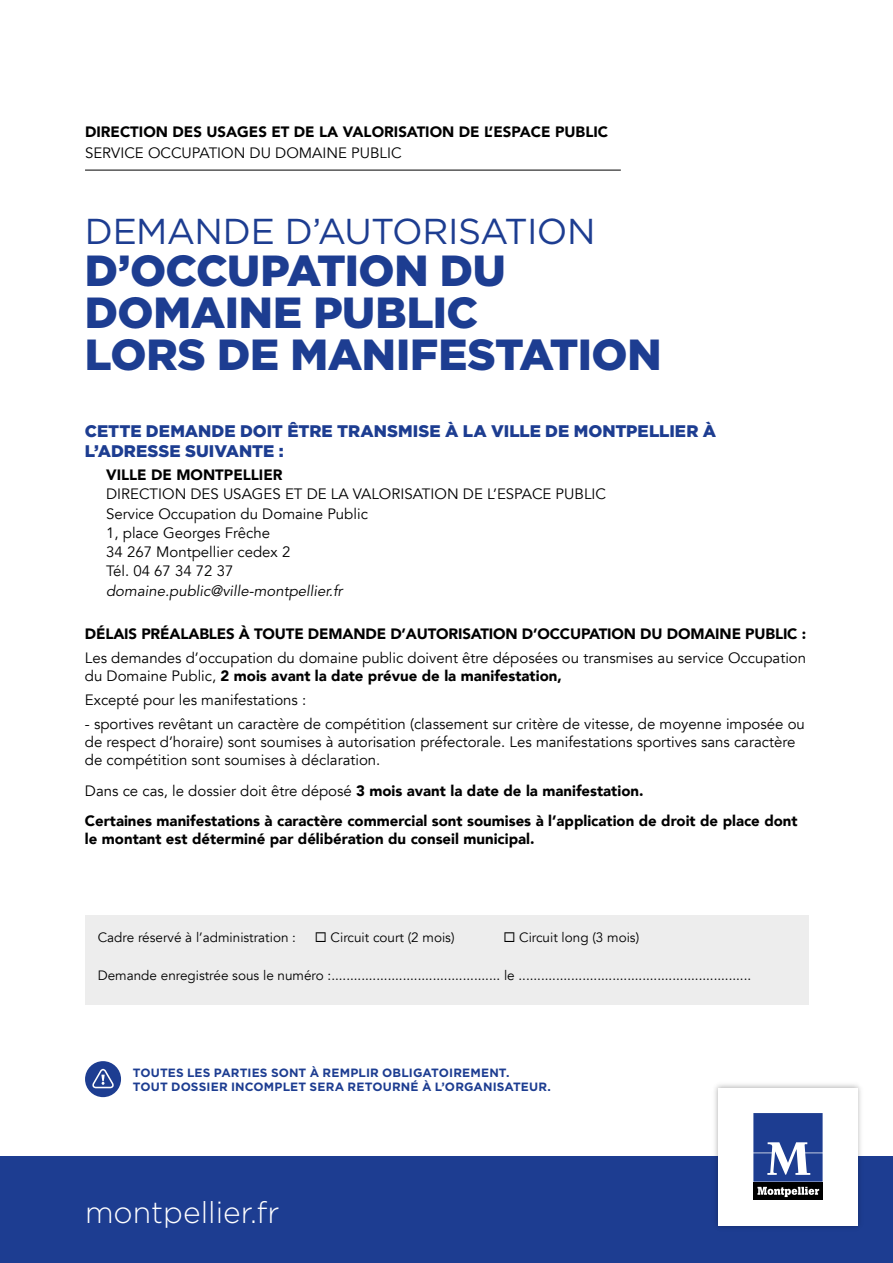
<style>
.page{position:relative;width:893px;height:1263px;background:#fff}
.page>*{position:absolute;margin:0;border:0;box-sizing:border-box;transform-origin:0 0}
.t1{font:900 43.5px/42px "Gotham";letter-spacing:-.01em;color:#1d3d91}
.t2{font:36px "Gotham";letter-spacing:-.015em;color:#1d3d91}
.t3{font:300 30.15px "Gotham";color:#fff}
.t4{font:900 16.8px/20.1px "Gotham";color:#1d3d91}
.t5{font:15px/19.2px "Avenir";color:#000}
.t6{font:900 15px/30.8px "Avenir";color:#000}
.t7{font:italic 15px "Avenir";color:#000}
.t8{font:13.5px "Avenir";color:#000}
.t9{font:700 12px/14.4px "Gotham";letter-spacing:.015em;color:#1d3d91}
.s1{font-weight:900}
.s2{font-weight:400}
</style>
<div class="page">
<div style="left:0;top:1155px;width:893px;height:108px;background:#1d3d91"></div>
<img style="left:710px;top:1084px;width:156px;height:144px">
<div style="left:718px;top:1087px;width:140px;height:138px;background:#fff"></div>
<svg style="left:753px;top:1113px;width:70px;height:68px;background:#415ca2"></svg>
<div style="left:753px;top:1182px;width:70px;height:18px;background:#000"></div>
<svg style="left:757px;top:1187px;width:62px;height:10px"></svg>
<div style="left:85px;top:915px;width:724px;height:90px;background:#ededed"></div>
<div style="left:85px;top:1061px;width:36px;height:36px;background:#1d3d91;border-radius:50%"></div>
<svg style="left:92px;top:1069px;width:22px;height:19px"></svg>
<hr style="left:85px;top:170px;width:536px;height:1px;background:#000">
<p class="t6" style="left:85px;top:116px;width:525px">DIRECTION DES USAGES ET DE LA VALORISATION DE L’ESPACE PUBLIC</p>
<p class="t5" style="left:85px;top:143px;width:318px">SERVICE OCCUPATION DU DOMAINE PUBLIC</p>
<h2 class="t2" style="left:85px;top:208px;width:512px">DEMANDE D’AUTORISATION</h2>
<h1 class="t1" style="left:85px;top:249px;width:578px">D’OCCUPATION DU<br>DOMAINE PUBLIC<br>LORS DE MANIFESTATION</h1>
<p class="t4" style="left:85px;top:420px;width:633px">CETTE DEMANDE DOIT ÊTRE TRANSMISE À LA VILLE DE MONTPELLIER À<br>L’ADRESSE SUIVANTE :</p>
<p class="t6" style="left:106px;top:459px;width:178px">VILLE DE MONTPELLIER</p>
<p class="t5" style="left:106px;top:485px;width:501px">DIRECTION DES USAGES ET DE LA VALORISATION DE L’ESPACE PUBLIC Service Occupation du Domaine Public<br>1, place Georges Frêche<br>34 267 Montpellier cedex 2<br>Tél. 04 67 34 72 37</p>
<p class="t7" style="left:106px;top:582px;width:238px">domaine.public@ville-montpellier.fr</p>
<p class="t6" style="left:85px;top:618px;width:723px">DÉLAIS PRÉALABLES À TOUTE DEMANDE D’AUTORISATION D’OCCUPATION DU DOMAINE PUBLIC :</p>
<p class="t5" style="left:85px;top:649px;width:723px;line-height:18px">Les demandes d’occupation du domaine public doivent être déposées ou transmises au service Occupation du Domaine Public, <span class="s1">2 mois avant la date prévue de la manifestation,</span></p>
<p class="t5" style="left:85px;top:690px;width:223px">Excepté pour les manifestations :</p>
<p class="t5" style="left:85px;top:715px;width:722px;line-height:18px">- sportives revêtant un caractère de compétition (classement sur critère de vitesse, de moyenne imposée ou de respect d’horaire) sont soumises à autorisation préfectorale. Les manifestations sportives sans caractère de compétition sont soumises à déclaration.</p>
<p class="t6" style="left:85px;top:774px;width:714px"><span class="s2">Dans ce cas, le dossier doit être déposé</span> 3 mois avant la date de la manifestation.<br>Certaines manifestations à caractère commercial sont soumises à l’application de droit de place dont</p>
<p class="t6" style="left:85px;top:823px;width:451px">le montant est déterminé par délibération du conseil municipal.</p>
<p class="t8" style="left:98px;top:929px;width:200px">Cadre réservé à l’administration :</p>
<p class="t8" style="left:315px;top:929px;width:141px">◻ Circuit court (2 mois)</p>
<p class="t8" style="left:503px;top:929px;width:137px">◻ Circuit long (3 mois)</p>
<p class="t8" style="left:98px;top:967px;width:655px">Demande enregistrée sous le numéro :............................................. le ..............................................................</p>
<p class="t9" style="left:133px;top:1065px;width:420px">TOUTES LES PARTIES SONT À REMPLIR OBLIGATOIREMENT.<br>TOUT DOSSIER INCOMPLET SERA RETOURNÉ À L’ORGANISATEUR.</p>
<h3 class="t3" style="left:85px;top:1193px;width:196px">montpellier.fr</h3>
</div>
